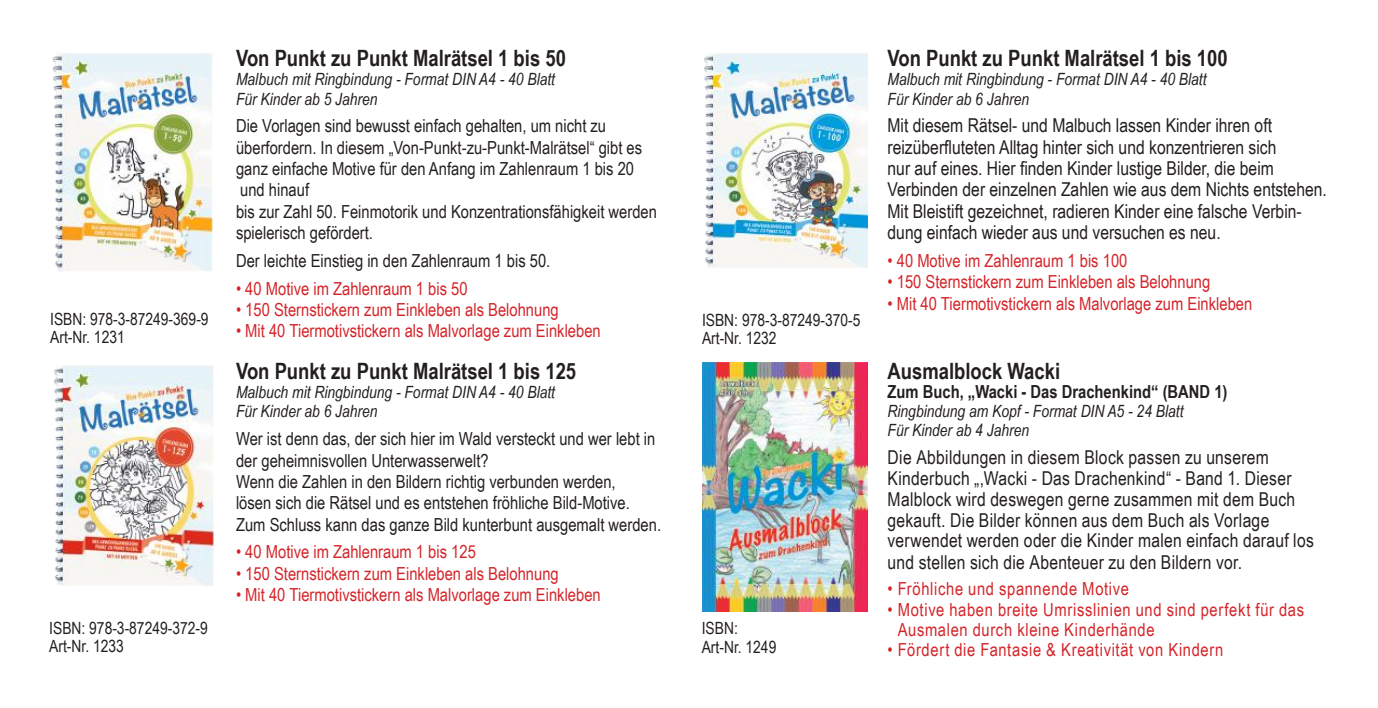
<style>
.page{position:relative;width:1378px;height:708px;background:#fff}
.page>*{position:absolute;margin:0;border:0;box-sizing:border-box;transform-origin:0 0}
.t1{font:700 22.5px "Arial Narrow";color:#241f1f}
.t2{font:19.12px/21.4px "Arial Narrow";color:#241f1f}
.t3{font:18px/21.4px "Arial Narrow";color:#241f1f}
.t4{font:18px "Arial Narrow";color:#d42429}
.t5{font:18px/20.2px "Arial Narrow";letter-spacing:.035em;color:#d42429}
.t6{font:700 18px "Arial Narrow";color:#241f1f}
.t7{font:italic 16.88px/19.1px "Arial Narrow";color:#241f1f}
.t8{font:16.88px/18px "Arial Narrow";color:#241f1f}
</style>
<div class="page">
<img style="left:52px;top:53px;width:161px;height:218px">
<img style="left:54px;top:365px;width:160px;height:221px">
<img style="left:704px;top:53px;width:164px;height:215px">
<img style="left:702px;top:363px;width:166px;height:248px">
<p class="t8" style="left:50px;top:309px;width:160px">ISBN: 978-3-87249-369-9<br>Art-Nr. 1231</p>
<p class="t1" style="left:236px;top:41px;width:331px">Von Punkt zu Punkt Malrätsel 1 bis 50</p>
<p class="t7" style="left:236px;top:70px;width:321px">Malbuch mit Ringbindung - Format DIN A4 - 40 Blatt<br>Für Kinder ab 5 Jahren</p>
<p class="t3" style="left:236px;top:115px;width:422px">Die Vorlagen sind bewusst einfach gehalten, um nicht zu überfordern. In diesem „Von-Punkt-zu-Punkt-Malrätsel“ gibt es ganz einfache Motive für den Anfang im Zahlenraum 1 bis 20 und hinauf<br>bis zur Zahl 50. Feinmotorik und Konzentrationsfähigkeit werden spielerisch gefördert.</p>
<p class="t3" style="left:236px;top:249px;width:316px">Der leichte Einstieg in den Zahlenraum 1 bis 50.</p>
<p class="t4" style="left:236px;top:275px;width:233px">• 40 Motive im Zahlenraum 1 bis 50</p>
<p class="t4" style="left:236px;top:296px;width:324px">• 150 Sternstickern zum Einkleben als Belohnung</p>
<p class="t4" style="left:236px;top:318px;width:366px">• Mit 40 Tiermotivstickern als Malvorlage zum Einkleben</p>
<p class="t1" style="left:236px;top:354px;width:342px">Von Punkt zu Punkt Malrätsel 1 bis 125</p>
<p class="t7" style="left:236px;top:382px;width:321px">Malbuch mit Ringbindung - Format DIN A4 - 40 Blatt<br>Für Kinder ab 6 Jahren</p>
<p class="t3" style="left:236px;top:427px;width:426px">Wer ist denn das, der sich hier im Wald versteckt und wer lebt in der geheimnisvollen Unterwasserwelt?<br>Wenn die Zahlen in den Bildern richtig verbunden werden,<br>lösen sich die Rätsel und es entstehen fröhliche Bild-Motive.<br>Zum Schluss kann das ganze Bild kunterbunt ausgemalt werden.</p>
<p class="t4" style="left:236px;top:539px;width:241px">• 40 Motive im Zahlenraum 1 bis 125</p>
<p class="t4" style="left:236px;top:560px;width:324px">• 150 Sternstickern zum Einkleben als Belohnung</p>
<p class="t4" style="left:236px;top:582px;width:366px">• Mit 40 Tiermotivstickern als Malvorlage zum Einkleben</p>
<p class="t8" style="left:702px;top:311px;width:160px">ISBN: 978-3-87249-370-5<br>Art-Nr. 1232</p>
<p class="t8" style="left:49px;top:618px;width:160px">ISBN: 978-3-87249-372-9<br>Art-Nr. 1233</p>
<p class="t8" style="left:702px;top:618px;width:76px;line-height:19.1px">ISBN:<br>Art-Nr. 1249</p>
<p class="t1" style="left:887px;top:41px;width:342px">Von Punkt zu Punkt Malrätsel 1 bis 100</p>
<p class="t7" style="left:887px;top:70px;width:321px">Malbuch mit Ringbindung - Format DIN A4 - 40 Blatt<br>Für Kinder ab 6 Jahren</p>
<p class="t2" style="left:887px;top:114px;width:441px">Mit diesem Rätsel- und Malbuch lassen Kinder ihren oft reizüberfluteten Alltag hinter sich und konzentrieren sich<br>nur auf eines. Hier finden Kinder lustige Bilder, die beim Verbinden der einzelnen Zahlen wie aus dem Nichts entstehen.<br>Mit Bleistift gezeichnet, radieren Kinder eine falsche Verbin&shy;dung einfach wieder aus und versuchen es neu.</p>
<p class="t4" style="left:887px;top:247px;width:241px">• 40 Motive im Zahlenraum 1 bis 100</p>
<p class="t4" style="left:887px;top:269px;width:324px">• 150 Sternstickern zum Einkleben als Belohnung</p>
<p class="t4" style="left:887px;top:290px;width:366px">• Mit 40 Tiermotivstickern als Malvorlage zum Einkleben</p>
<p class="t1" style="left:887px;top:354px;width:174px">Ausmalblock Wacki</p>
<p class="t6" style="left:887px;top:378px;width:341px">Zum Buch, „Wacki - Das Drachenkind“ (BAND 1)</p>
<p class="t7" style="left:887px;top:401px;width:297px">Ringbindung am Kopf - Format DIN A5 - 24 Blatt<br>Für Kinder ab 4 Jahren</p>
<p class="t2" style="left:887px;top:446px;width:428px">Die Abbildungen in diesem Block passen zu unserem Kinderbuch „,Wacki - Das Drachenkind“ - Band 1. Dieser Malblock wird deswegen gerne zusammen mit dem Buch gekauft. Die Bilder können aus dem Buch als Vorlage verwendet werden oder die Kinder malen einfach darauf los und stellen sich die Abenteuer zu den Bildern vor.</p>
<p class="t5" style="left:887px;top:578px;width:243px">• Fröhliche und spannende Motive</p>
<p class="t5" style="left:898px;top:598px;width:408px;text-indent:-10px">• Motive haben breite Umrisslinien und sind perfekt für das<br>Ausmalen durch kleine Kinderhände</p>
<p class="t5" style="left:887px;top:639px;width:337px">• Fördert die Fantasie &amp; Kreativität von Kindern</p>
</div>
